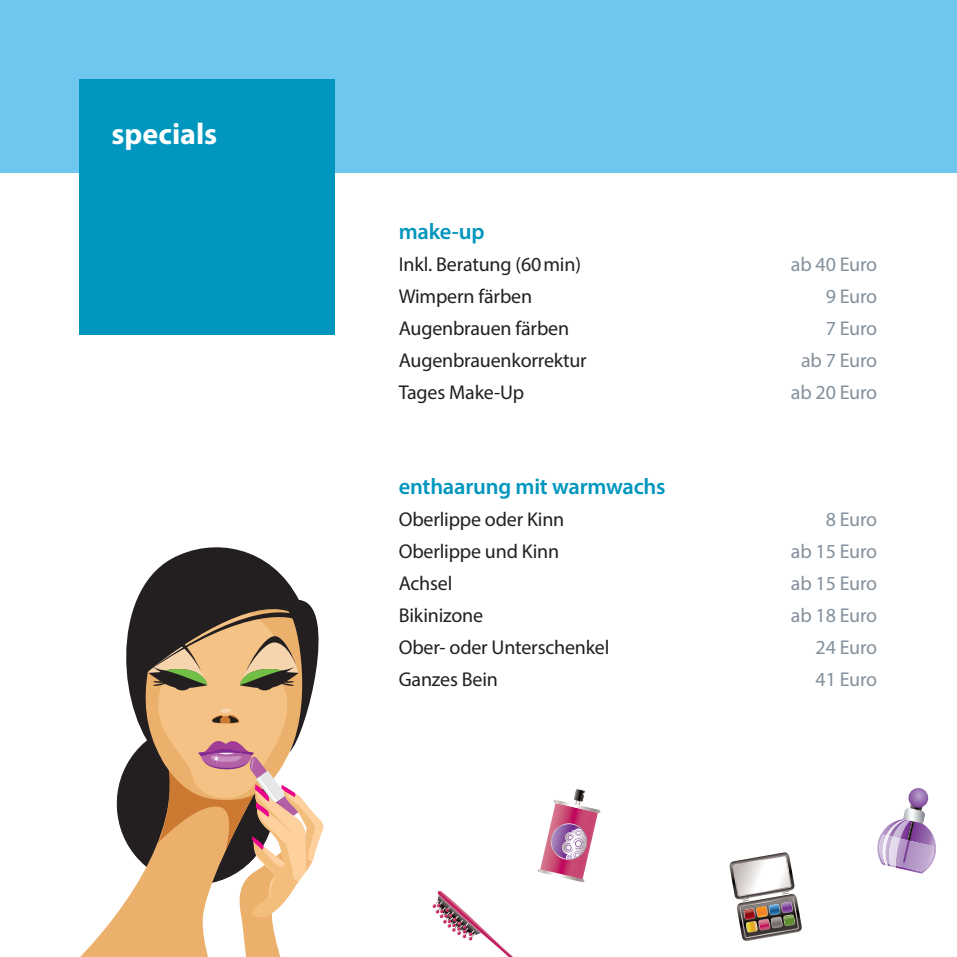
<style>
.page{position:relative;width:957px;height:957px;background:#fff}
.page>*{position:absolute;margin:0;border:0;box-sizing:border-box;transform-origin:0 0}
.t1{font:700 30px "Myriad Pro";color:#fff}
.t2{font:600 22.5px "Myriad Pro";letter-spacing:-.01em;color:#0096be}
.t3{font:20px/32px "Myriad Pro";letter-spacing:-.01em;color:#231f20}
.t4{font:20px/32px "Myriad Pro";letter-spacing:-.015em;color:#84909c;text-align:right}
</style>
<div class="page">
<div style="left:0;top:0;width:957px;height:172px;background:#6fc6ef"></div>
<svg style="left:432px;top:891px;width:81px;height:66px"></svg>
<svg style="left:877px;top:788px;width:59px;height:85px"></svg>
<svg style="left:537px;top:789px;width:63px;height:93px"></svg>
<svg style="left:729px;top:852px;width:73px;height:89px"></svg>
<div style="left:80px;top:80px;width:255px;height:255px;background:#0096be"></div>
<svg style="left:80px;top:760px;width:60px;height:197px"></svg>
<svg style="left:126px;top:547px;width:168px;height:213px;fill:#231f20"></svg>
<svg style="left:140px;top:591px;width:184px;height:366px"></svg>
<h1 class="t1" style="left:112px;top:114px;width:107px">specials</h1>
<p class="t2" style="left:399px;top:217px;width:87px">make-up</p>
<p class="t3" style="left:399px;top:248px;width:190px">Inkl. Beratung (60min)<br>Wimpern färben<br>Augenbrauen färben<br>Augenbrauenkorrektur<br>Tages Make-Up</p>
<p class="t2" style="left:399px;top:472px;width:268px">enthaarung mit warmwachs</p>
<p class="t3" style="left:399px;top:503px;width:212px">Oberlippe oder Kinn<br>Oberlippe und Kinn<br>Achsel<br>Bikinizone<br>Ober- oder Unterschenkel<br>Ganzes Bein</p>
<p class="t4" style="left:791px;top:248px;width:88px">ab 40 Euro<br>9 Euro<br>7 Euro<br>ab 7 Euro ab 20 Euro</p>
<p class="t4" style="left:791px;top:503px;width:88px">8 Euro<br>ab 15 Euro ab 15 Euro ab 18 Euro<br>24 Euro<br>41 Euro</p>
</div>
